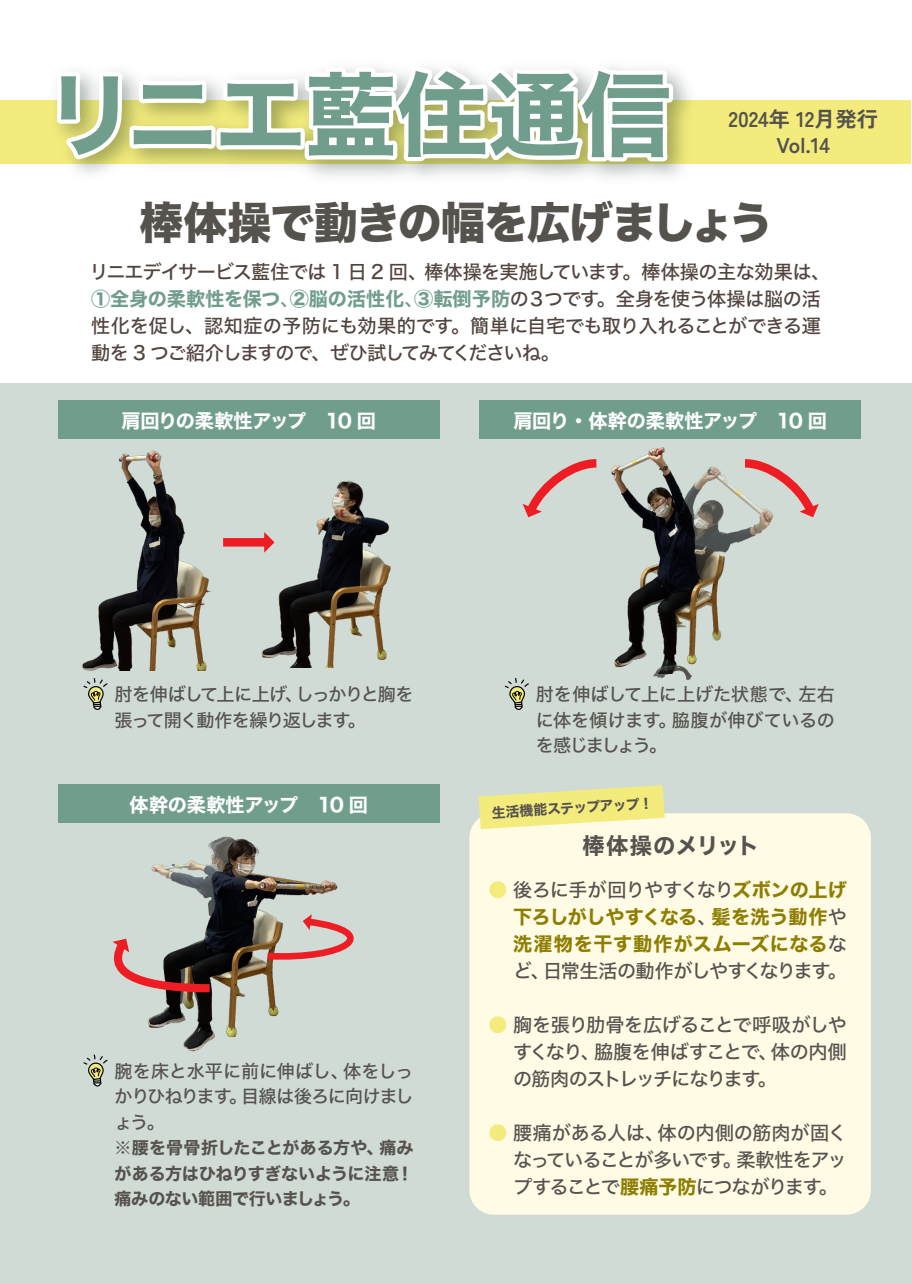
<style>
.page{position:relative;width:912px;height:1284px;background:#fff}
.page>*{position:absolute;margin:0;border:0;box-sizing:border-box;transform-origin:0 0}
.t1{font:91.8px "Hiragino Sans W7";letter-spacing:-.01em;color:#719e8c}
.t2{font:43.8px "Hiragino Sans W8";letter-spacing:-.03em;color:#56524e}
.t3{font:22.35px "Hiragino Sans W7";letter-spacing:.015em;color:#56524e}
.t4{font:700 21.3px/25.5px "Zen Kaku Gothic New";color:#56524e;text-align:center}
.t5{font:19.2px/27px "Hiragino Sans W5";letter-spacing:-.045em;color:#56524e;text-align:justify}
.t6{font:19.2px/27px "Hiragino Sans W5";letter-spacing:-.04em;color:#51443f}
.t7{font:19.2px "Hiragino Sans W7";color:#719e8c}
.t8{font:19.2px/27px "Hiragino Sans W7";letter-spacing:.01em;color:#8d7e02}
.t9{font:19.2px "Hiragino Sans W7";letter-spacing:-.02em;color:#fff}
.t10{font:19.2px "Hiragino Sans W7";letter-spacing:-.045em;color:#fff}
.t11{font:18px/25.5px "Hiragino Sans W5";letter-spacing:-.035em;color:#56524e;text-align:justify}
.t12{font:18px/25.5px "Hiragino Sans W5";letter-spacing:-.055em;color:#56524e}
.t13{font:16.95px/25.5px "Hiragino Sans W7";letter-spacing:-.02em;color:#56524e;text-align:justify}
.t14{font:13.8px "Hiragino Sans W7";color:#56524e}
.s1{font-family:"Hiragino Sans W5"}
.s2{font-family:"Hiragino Sans W5";color:#51443f}
.s3{color:#f3ec7d}
.s4{font-family:"Hiragino Sans W7";color:#8d7e02}
.s5{font-family:"Hiragino Sans W5";color:#56524e}
</style>
<div class="page">
<div style="left:0;top:383px;width:911px;height:901px;background:#cfdbd4"></div>
<div style="left:0;top:100px;width:910px;height:64px;background:#f3ec7d"></div>
<svg style="left:52px;top:62px;width:625px;height:107px"></svg>
<img style="left:147px;top:836px;width:191px;height:216px">
<img style="left:81px;top:450px;width:253px;height:220px">
<img style="left:160px;top:450px;width:231px;height:217px">
<img style="left:611px;top:447px;width:161px;height:233px">
<div style="left:223px;top:538px;width:42px;height:8px;background:#ee1d23"></div>
<svg style="left:264px;top:532px;width:10px;height:20px"></svg>
<div style="left:469px;top:813px;width:401px;height:401px;background:#fffbe5;border-radius:24px"></div>
<svg style="left:478px;top:785px;width:186px;height:44px"></svg>
<svg style="left:83px;top:678px;width:25px;height:32px"></svg>
<svg style="left:83px;top:1054px;width:25px;height:33px"></svg>
<svg style="left:504px;top:678px;width:25px;height:32px"></svg>
<svg style="left:112px;top:935px;width:106px;height:61px"></svg>
<svg style="left:261px;top:914px;width:93px;height:48px"></svg>
<svg style="left:736px;top:455px;width:83px;height:65px"></svg>
<svg style="left:522px;top:459px;width:75px;height:59px"></svg>
<div style="left:58px;top:400px;width:382px;height:39px;background:#719e8c"></div>
<div style="left:58px;top:784px;width:382px;height:39px;background:#719e8c"></div>
<div style="left:479px;top:400px;width:382px;height:39px;background:#719e8c"></div>
<h1 class="t1" style="left:44px;top:43px;width:629px">リニエ藍住通信</h1>
<p class="t4" style="left:728px;top:106px;width:151px">2024年 12月発行<br>Vol.14</p>
<h2 class="t2" style="left:139px;top:198px;width:634px">棒体操で動きの幅を広げましょう</h2>
<p class="t6" style="left:90px;top:257px;width:742px">リニエデイサービス藍住では 1 日 2 回、棒体操を実施しています。棒体操の主な効果は、</p>
<p class="t7" style="left:91px;top:284px;width:731px">①全身の柔軟性を保つ<span class="s1">、</span>②脳の活性化<span class="s1">、</span>③転倒予防<span class="s2">の３つです。全身を使う体操は脳の活</span></p>
<p class="t6" style="left:91px;top:311px;width:731px">性化を促し、認知症の予防にも効果的です。簡単に自宅でも取り入れることができる運動を 3 つご紹介しますので、ぜひ試してみてくださいね。</p>
<p class="t10" style="left:122px;top:405px;width:256px">肩回りの柔軟性アップ　10 回</p>
<p class="t9" style="left:513px;top:405px;width:315px">肩回り・体幹の柔軟性アップ　10 回</p>
<p class="t12" style="left:114px;top:680px;width:300px">肘を伸ばして上に上げ、しっかりと胸を張って開く動作を繰り返します。</p>
<p class="t9" style="left:130px;top:789px;width:240px">体幹の柔軟性アップ　10 回</p>
<p class="t11" style="left:114px;top:1057px;width:300px">腕を床と水平に前に伸ばし、体をしっかりひねります。目線は後ろに向けましょう。</p>
<p class="t13" style="left:114px;top:1135px;width:300px">※腰を骨骨折したことがある方や、痛みがある方はひねりすぎないように注意！痛みのない範囲で行いましょう。</p>
<p class="t11" style="left:536px;top:680px;width:300px">肘を伸ばして上に上げた状態で、左右に体を傾けます。脇腹が伸びているのを感じましょう。</p>
<p class="t14" style="left:491px;top:801px;width:163px;rotate:-3deg">生活機能ステップアップ！</p>
<p class="t3" style="left:582px;top:828px;width:178px">棒体操のメリット</p>
<p class="t5" style="left:488px;top:875px;width:360px"><span class="s3">●</span> 後ろに手が回りやすくなり<span class="s4">ズボンの上げ</span></p>
<p class="t8" style="left:513px;top:904px;width:335px">下ろしがしやすくなる<span class="s5">、</span>髪を洗う動作<span class="s5">や</span>洗濯物を干す動作がスムーズになる<span class="s5">な</span></p>
<p class="t5" style="left:513px;top:956px;width:335px">ど、日常生活の動作がしやすくなります。</p>
<p class="t5" style="left:513px;top:1010px;width:335px;text-indent:-25px"><span class="s3">●</span> 胸を張り肋骨を広げることで呼吸がしやすくなり、脇腹を伸ばすことで、体の内側の筋肉のストレッチになります。</p>
<p class="t5" style="left:513px;top:1118px;width:335px;text-indent:-25px"><span class="s3">●</span> 腰痛がある人は、体の内側の筋肉が固くなっていることが多いです。柔軟性をアップすることで<span class="s4">腰痛予防</span>につながります。</p>
</div>
